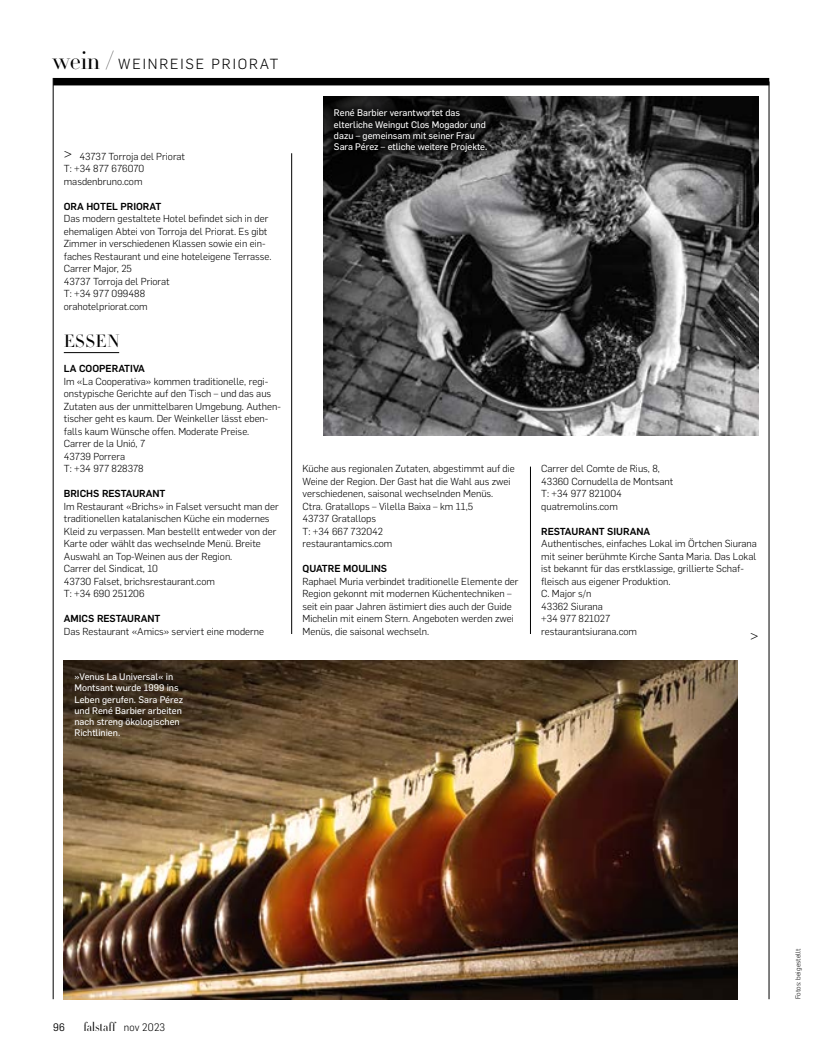
<style>
.page{position:relative;width:826px;height:1063px;background:#fff}
.page>*{position:absolute;margin:0;border:0;box-sizing:border-box;transform-origin:0 0}
.t1{font:300 17.5px "HTF Didot L24";letter-spacing:.035em;color:#000}
.t2{font:300 14.38px "Flama";letter-spacing:.13em;color:#000}
.t3{font:300 12.5px "HTF Didot L96";letter-spacing:.01em;color:#000}
.t4{font:10.62px "Flama";color:#000}
.t5{font:300 10px/12.5px "Flama";color:#000}
.t6{font:500 10px "Flama";color:#000}
.t7{font:9.38px/11.2px "Flama Basic";color:#fff}
.t8{font:300 6.88px "Flama";letter-spacing:.01em;color:#000}
.s1{font-family:"HTF Didot L24";font-size:24.38px}
.s2{font-family:"Flama";font-size:10.62px}
</style>
<div class="page">
<hr style="left:53px;top:78px;width:1px;height:921px;background:#000">
<hr style="left:768px;top:81px;width:1px;height:918px;background:#000">
<div style="left:53px;top:78px;width:716px;height:7px;background:#000"></div>
<hr style="left:64px;top:352px;width:55px;height:1px;background:#000">
<img style="left:64px;top:660px;width:673px;height:339px">
<hr style="left:291px;top:153px;width:1px;height:481px;background:#000">
<hr style="left:530px;top:467px;width:1px;height:167px;background:#000">
<svg style="left:324px;top:97px;width:434px;height:338px;background:#595959"></svg>
<div style="left:324px;top:99px;width:173px;height:64px;background:#000;opacity:.85"></div>
<h2 class="t2" style="left:53px;top:54px;width:227px"><span class="s1">wein /</span> WEINREISE PRIORAT</h2>
<p class="t5" style="left:64px;top:149px;width:123px;text-indent:16px">43737 Torroja del Priorat<br>T: +34 877 676070 masdenbruno.com</p>
<p class="t6" style="left:64px;top:199px;width:99px">ORA HOTEL PRIORAT</p>
<p class="t5" style="left:64px;top:212px;width:209px">Das modern gestaltete Hotel befindet sich in der ehemaligen Abtei von Torroja del Priorat. Es gibt Zimmer in verschiedenen Klassen sowie ein ein&shy;faches Restaurant und eine hoteleigene Terrasse.<br>Carrer Major, 25<br>43737 Torroja del Priorat<br>T: +34 977 099488<br>orahotelpriorat.com</p>
<h1 class="t1" style="left:64px;top:329px;width:57px">ESSEN</h1>
<p class="t6" style="left:64px;top:361px;width:83px">LA COOPERATIVA</p>
<p class="t5" style="left:64px;top:374px;width:218px">Im «La Cooperativa» kommen traditionelle, regi&shy;onstypische Gerichte auf den Tisch – und das aus Zutaten aus der unmittelbaren Umgebung. Authen&shy;tischer geht es kaum. Der Weinkeller lässt eben&shy;falls kaum Wünsche offen. Moderate Preise.<br>Carrer de la Unió, 7<br>43739 Porrera<br>T: +34 977 828378</p>
<p class="t6" style="left:64px;top:486px;width:103px">BRICHS RESTAURANT</p>
<p class="t5" style="left:64px;top:499px;width:216px">Im Restaurant «Brichs» in Falset versucht man der traditionellen katalanischen Küche ein modernes Kleid zu verpassen. Man bestellt entweder von der Karte oder wählt das wechselnde Menü. Breite Auswahl an Top-Weinen aus der Region.<br>Carrer del Sindicat, 10<br>43730 Falset, brichsrestaurant.com<br>T: +34 690 251206</p>
<p class="t6" style="left:64px;top:611px;width:98px">AMICS RESTAURANT</p>
<p class="t5" style="left:64px;top:624px;width:202px">Das Restaurant «Amics» serviert eine moderne</p>
<p class="t7" style="left:74px;top:670px;width:110px">»Venus La Universal« in<br>Montsant wurde 1999 ins<br>Leben gerufen. Sara Pérez und René Barbier arbeiten nach streng ökologischen<br>Richtlinien.</p>
<p class="t7" style="left:334px;top:107px;width:155px">René Barbier verantwortet das elterliche Weingut Clos Mogador und dazu – gemeinsam mit seiner Frau Sara Pérez – etliche weitere Projekte.</p>
<p class="t5" style="left:302px;top:462px;width:214px">Küche aus regionalen Zutaten, abgestimmt auf die Weine der Region. Der Gast hat die Wahl aus zwei verschiedenen, saisonal wechselnden Menüs.<br>Ctra. Gratallops – Vilella Baixa – km 11,5<br>43737 Gratallops<br>T: +34 667 732042<br>restaurantamics.com</p>
<p class="t6" style="left:302px;top:561px;width:86px">QUATRE MOULINS</p>
<p class="t5" style="left:302px;top:574px;width:217px">Raphael Muria verbindet traditionelle Elemente der Region gekonnt mit modernen Küchentechniken – seit ein paar Jahren ästimiert dies auch der Guide Michelin mit einem Stern. Angeboten werden zwei Menüs, die saisonal wechseln.</p>
<p class="t5" style="left:541px;top:462px;width:134px">Carrer del Comte de Rius, 8,<br>43360 Cornudella de Montsant<br>T: +34 977 821004 quatremolins.com</p>
<p class="t6" style="left:541px;top:524px;width:111px">RESTAURANT SIURANA</p>
<p class="t5" style="left:541px;top:537px;width:217px">Authentisches, einfaches Lokal im Örtchen Siurana mit seiner berühmte Kirche Santa Maria. Das Lokal ist bekannt für das erstklassige, grillierte Schaf&shy;fleisch aus eigener Produktion.<br>C. Major s/n<br>43362 Siurana<br>+34 977 821027<br>restaurantsiurana.com</p>
<p class="t4" style="left:53px;top:1020px;width:13px">96</p>
<p class="t3" style="left:83px;top:1018px;width:83px">falstaff <span class="s2">nov 2023</span></p>
<p class="t8" style="left:793px;top:999px;width:52px;rotate:-90deg">Fotos: beigestellt</p>
</div>
